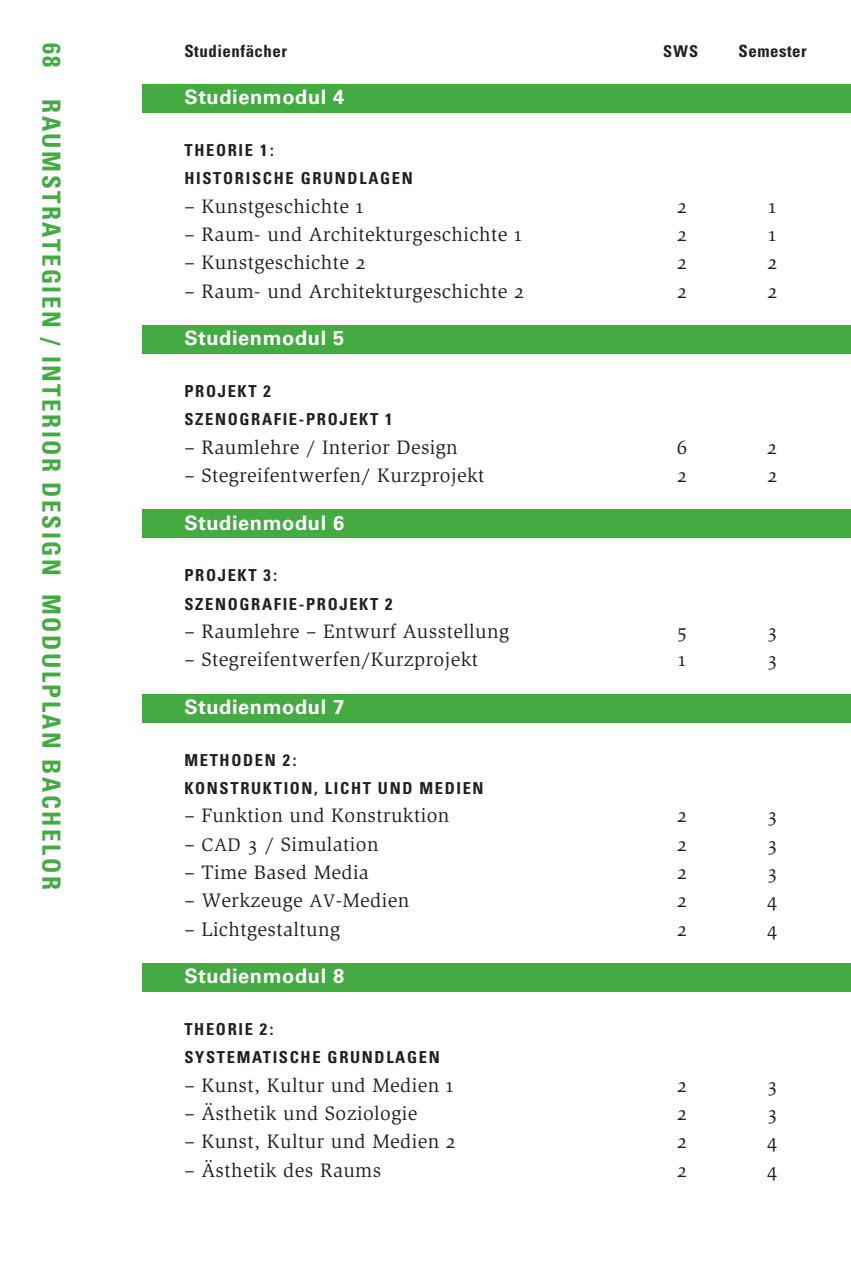
<style>
.page{position:relative;width:851px;height:1276px;background:#fff}
.page>*{position:absolute;margin:0;border:0;box-sizing:border-box;transform-origin:0 0}
.t1{font:700 condensed 25px "Univers";letter-spacing:.1em;color:#44aa42}
.t2{font:20px "Z Slimbach";letter-spacing:.02em;color:#231f20}
.t3{font:700 20px "Univers CE";letter-spacing:.03em;color:#fff}
.t4{font:700 condensed 17px "Univers";letter-spacing:.03em;color:#231f20}
.t5{font:700 condensed 16.5px/28.2px "Univers";letter-spacing:.1em;color:#231f20}
.t6{font:700 condensed 16.25px "Univers";color:#231f20}
.s1{font-size:18.75px}
</style>
<div class="page">
<div style="left:142px;top:325px;width:708px;height:29px;background:#44aa42"></div>
<div style="left:142px;top:510px;width:708px;height:28px;background:#44aa42"></div>
<div style="left:142px;top:694px;width:708px;height:28px;background:#44aa42"></div>
<div style="left:142px;top:963px;width:708px;height:28px;background:#44aa42"></div>
<div style="left:142px;top:84px;width:708px;height:29px;background:#44aa42"></div>
<p class="t1" style="left:61px;top:43px;width:26px;rotate:90deg">68</p>
<p class="t1" style="left:61px;top:99px;width:791px;rotate:90deg">RAUMSTRATEGIEN / INTERIOR DESIGN MODULPLAN BACHELOR</p>
<p class="t4" style="left:184px;top:44px;width:104px">Studienfächer</p>
<p class="t4" style="left:738px;top:44px;width:70px">Semester</p>
<p class="t6" style="left:663px;top:45px;width:36px">SWS</p>
<p class="t3" style="left:184px;top:90px;width:161px">Studienmodul 4</p>
<p class="t5" style="left:184px;top:138px;width:230px">THEORIE 1:<br>HISTORISCHE GRUNDLAGEN</p>
<p class="t2" style="left:184px;top:198px;width:180px">– Kunstgeschichte 1</p>
<p class="t2" style="left:677px;top:198px;width:11px">2</p>
<p class="t2" style="left:768px;top:198px;width:9px">1</p>
<p class="t2" style="left:184px;top:227px;width:339px">– Raum- und Architekturgeschichte 1</p>
<p class="t2" style="left:677px;top:227px;width:11px">2</p>
<p class="t2" style="left:768px;top:227px;width:9px">1</p>
<p class="t2" style="left:184px;top:255px;width:183px">– Kunstgeschichte 2</p>
<p class="t2" style="left:677px;top:255px;width:11px">2</p>
<p class="t2" style="left:767px;top:255px;width:11px">2</p>
<p class="t2" style="left:184px;top:283px;width:341px">– Raum- und Architekturgeschichte 2</p>
<p class="t2" style="left:677px;top:283px;width:11px">2</p>
<p class="t2" style="left:767px;top:283px;width:11px">2</p>
<p class="t3" style="left:184px;top:331px;width:161px">Studienmodul 5</p>
<p class="t5" style="left:184px;top:379px;width:210px">PROJEKT 2<br>SZENOGRAFIE-PROJEKT 1</p>
<p class="t2" style="left:184px;top:439px;width:275px">– Raumlehre / Interior Design</p>
<p class="t2" style="left:676px;top:439px;width:12px">6</p>
<p class="t2" style="left:767px;top:439px;width:11px">2</p>
<p class="t2" style="left:184px;top:468px;width:301px">– Stegreifentwerfen/ Kurzprojekt</p>
<p class="t2" style="left:677px;top:468px;width:11px">2</p>
<p class="t2" style="left:767px;top:468px;width:11px">2</p>
<p class="t3" style="left:184px;top:515px;width:161px">Studienmodul 6</p>
<p class="t5" style="left:184px;top:563px;width:210px">PROJEKT 3:<br>SZENOGRAFIE-PROJEKT 2</p>
<p class="t2" style="left:184px;top:623px;width:326px">– Raumlehre – Entwurf Ausstellung</p>
<p class="t2" style="left:677px;top:623px;width:10px">5</p>
<p class="t2" style="left:768px;top:623px;width:10px">3</p>
<p class="t2" style="left:184px;top:652px;width:295px">– Stegreifentwerfen/Kurzprojekt</p>
<p class="t2" style="left:678px;top:652px;width:9px">1</p>
<p class="t2" style="left:768px;top:652px;width:10px">3</p>
<p class="t3" style="left:184px;top:700px;width:161px">Studienmodul 7</p>
<p class="t5" style="left:184px;top:747px;width:301px">METHODEN 2:<br>KONSTRUKTION, LICHT UND MEDIEN</p>
<p class="t2" style="left:184px;top:808px;width:266px">– Funktion und Konstruktion</p>
<p class="t2" style="left:677px;top:808px;width:11px">2</p>
<p class="t2" style="left:768px;top:808px;width:10px">3</p>
<p class="t2" style="left:184px;top:836px;width:196px">– <span class="s1">CAD</span> 3 / Simulation</p>
<p class="t2" style="left:677px;top:836px;width:11px">2</p>
<p class="t2" style="left:768px;top:836px;width:10px">3</p>
<p class="t2" style="left:184px;top:864px;width:186px">– Time Based Media</p>
<p class="t2" style="left:677px;top:864px;width:11px">2</p>
<p class="t2" style="left:768px;top:864px;width:10px">3</p>
<p class="t2" style="left:184px;top:893px;width:226px">– Werkzeuge <span class="s1">AV</span>-Medien</p>
<p class="t2" style="left:677px;top:893px;width:11px">2</p>
<p class="t2" style="left:767px;top:893px;width:12px">4</p>
<p class="t2" style="left:184px;top:921px;width:157px">– Lichtgestaltung</p>
<p class="t2" style="left:677px;top:921px;width:11px">2</p>
<p class="t2" style="left:767px;top:921px;width:12px">4</p>
<p class="t3" style="left:184px;top:969px;width:161px">Studienmodul 8</p>
<p class="t5" style="left:184px;top:1016px;width:257px">THEORIE 2:<br>SYSTEMATISCHE GRUNDLAGEN</p>
<p class="t2" style="left:184px;top:1077px;width:271px">– Kunst, Kultur und Medien 1</p>
<p class="t2" style="left:677px;top:1077px;width:11px">2</p>
<p class="t2" style="left:768px;top:1077px;width:10px">3</p>
<p class="t2" style="left:184px;top:1105px;width:234px">– Ästhetik und Soziologie</p>
<p class="t2" style="left:677px;top:1105px;width:11px">2</p>
<p class="t2" style="left:768px;top:1105px;width:10px">3</p>
<p class="t2" style="left:184px;top:1134px;width:273px">– Kunst, Kultur und Medien 2</p>
<p class="t2" style="left:677px;top:1134px;width:11px">2</p>
<p class="t2" style="left:767px;top:1134px;width:12px">4</p>
<p class="t2" style="left:184px;top:1162px;width:198px">– Ästhetik des Raums</p>
<p class="t2" style="left:677px;top:1162px;width:11px">2</p>
<p class="t2" style="left:767px;top:1162px;width:12px">4</p>
</div>
